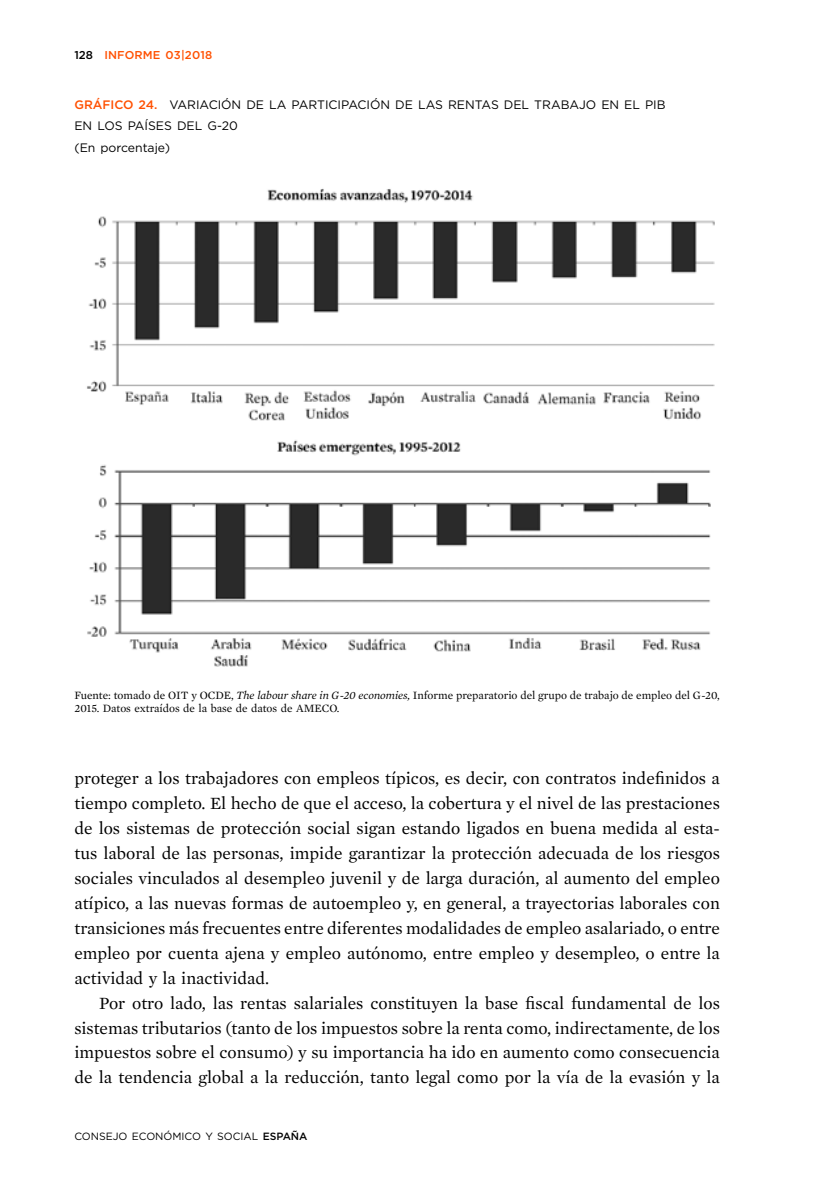
<style>
.page{position:relative;width:819px;height:1191px;background:#fff}
.page>*{position:absolute;margin:0;border:0;box-sizing:border-box;transform-origin:0 0}
.t1{font:17.5px/25px "Mercury Text G1";color:#000;text-align:justify}
.t2{font:12.25px/21px "Gotham";letter-spacing:-.005em;color:#000}
.t3{font:11.38px/12.2px "Mercury Text G1";color:#000}
.t4{font:500 11.38px "Gotham";letter-spacing:.005em;color:#ff5000}
.t5{font:10.5px "Gotham";letter-spacing:-.005em;color:#000}
.s1{color:#000}
.s2{font-weight:500;color:#ff5000}
.s3{font-style:italic}
.s4{font-weight:500}
</style>
<div class="page">
<img style="left:87px;top:188px;width:628px;height:478px">
<p class="t4" style="left:74px;top:49px;width:39px"><span class="s1">128</span> INFORME</p>
<p class="t4" style="left:166px;top:49px;width:48px">03|2018</p>
<p class="t2" style="left:74px;top:94px;width:578px"><span class="s2">GRÁFICO 24.</span> VARIACIÓN DE LA PARTICIPACIÓN DE LAS RENTAS DEL TRABAJO EN EL PIB<br>EN LOS PAÍSES DEL G-20<br>(E N PORCENTAJE)</p>
<p class="t3" style="left:74px;top:689px;width:647px">Fuente: tomado de OIT y OCDE, <span class="s3">The labour share in G-20 economies,</span> Informe preparatorio del grupo de trabajo de empleo del G-20,<br>2015. Datos extraídos de la base de datos de AMECO.</p>
<p class="t1" style="left:74px;top:766px;width:647px">proteger a los trabajadores con empleos típicos, es decir, con contratos indefinidos a tiempo completo. El hecho de que el acceso, la cobertura y el nivel de las prestaciones de los sistemas de protección social sigan estando ligados en buena medida al esta&shy;tus laboral de las personas, impide garantizar la protección adecuada de los riesgos sociales vinculados al desempleo juvenil y de larga duración, al aumento del empleo atípico, a las nuevas formas de autoempleo y, en general, a trayectorias laborales con transiciones más frecuentes entre diferentes modalidades de empleo asalariado, o entre empleo por cuenta ajena y empleo autónomo, entre empleo y desempleo, o entre la actividad y la inactividad.</p>
<p class="t1" style="left:74px;top:990px;width:647px;text-indent:25px">Por otro lado, las rentas salariales constituyen la base fiscal fundamental de los sistemas tributarios (tanto de los impuestos sobre la renta como, indirectamente, de los impuestos sobre el consumo) y su importancia ha ido en aumento como consecuencia de la tendencia global a la reducción, tanto legal como por la vía de la evasión y la</p>
<p class="t5" style="left:74px;top:1130px;width:234px">CONSEJO ECONÓMICO Y SOCIAL <span class="s4">ESPAÑA</span></p>
</div>
